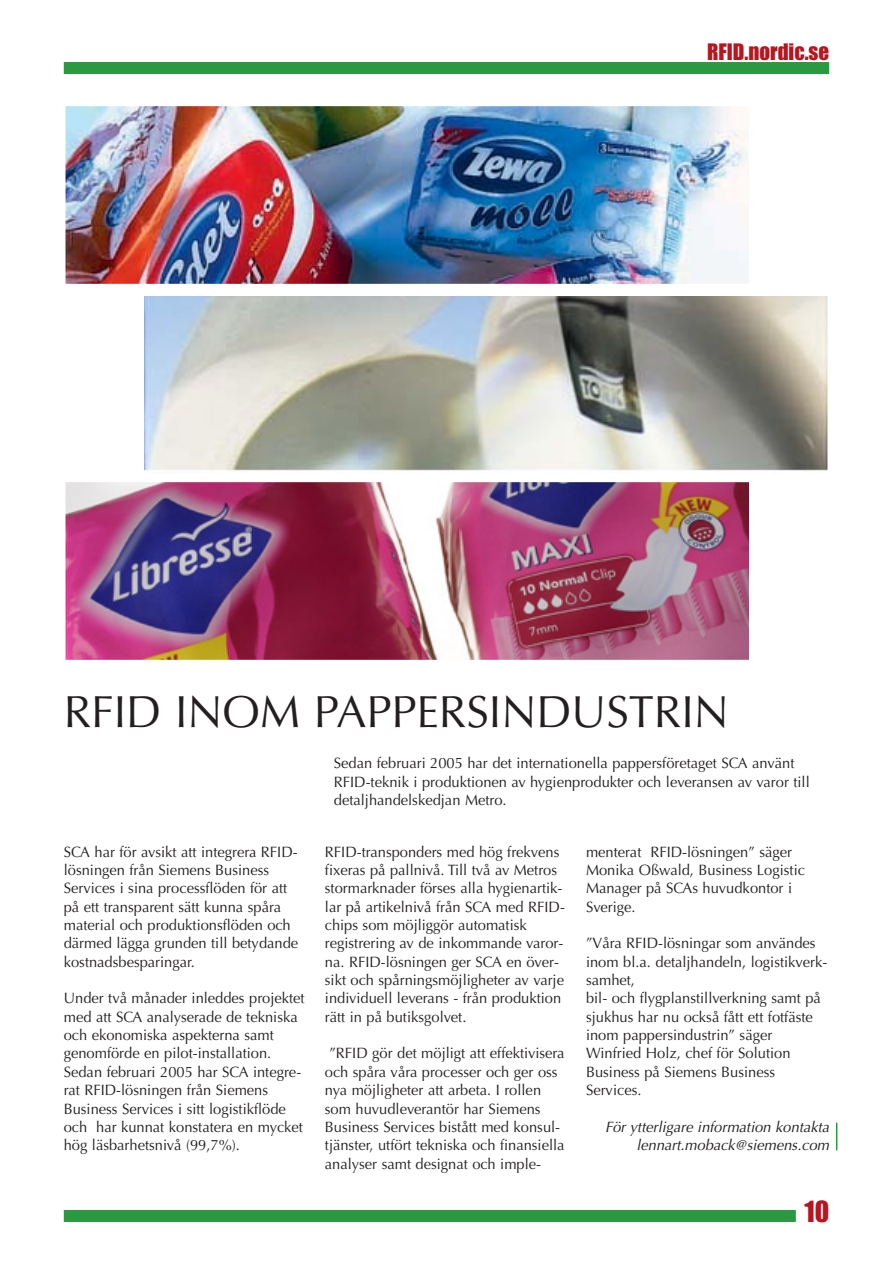
<style>
.page{position:relative;width:893px;height:1263px;background:#fff}
.page>*{position:absolute;margin:0;border:0;box-sizing:border-box;transform-origin:0 0}
.t1{font:45px "Optima";color:#231f20}
.t2{font:27px "Impact";color:#b61620}
.t3{font:21px "Impact";color:#b61620}
.t4{font:15px/18.3px "Optima";color:#231f20}
.t5{font:italic 15px/18.3px "Optima";color:#231f20;text-align:right}
</style>
<div class="page">
<img style="left:65px;top:106px;width:683px;height:178px">
<img style="left:145px;top:296px;width:683px;height:176px">
<img style="left:65px;top:482px;width:683px;height:178px">
<div style="left:64px;top:62px;width:765px;height:12px;background:#2b993f"></div>
<div style="left:64px;top:1210px;width:732px;height:12px;background:#2b993f"></div>
<svg style="left:836px;top:1123px;width:1px;height:27px"></svg>
<h3 class="t3" style="left:707px;top:45px;width:124px">RFID.nordic.se</h3>
<h1 class="t1" style="left:64px;top:693px;width:667px">RFID INOM PAPPERSINDUSTRIN</h1>
<p class="t4" style="left:334px;top:756px;width:477px">Sedan februari 2005 har det internationella pappersföretaget SCA använt<br>RFID-teknik i produktionen av hygienprodukter och leveransen av varor till detaljhandelskedjan Metro.</p>
<p class="t4" style="left:64px;top:844px;width:236px">SCA har för avsikt att integrera RFID&shy;lösningen från Siemens Business Services i sina processflöden för att på ett transparent sätt kunna spåra material och produktionsflöden och därmed lägga grunden till betydande kostnadsbesparingar.</p>
<p class="t4" style="left:64px;top:990px;width:242px">Under två månader inleddes projektet med att SCA analyserade de tekniska och ekonomiska aspekterna samt genomförde en pilot-installation.<br>Sedan februari 2005 har SCA integre&shy;rat RFID-lösningen från Siemens Business Services i sitt logistikflöde och har kunnat konstatera en mycket hög läsbarhetsnivå (99,7%).</p>
<p class="t4" style="left:325px;top:844px;width:242px">RFID-transponders med hög frekvens fixeras på pallnivå. Till två av Metros stormarknader förses alla hygienartik&shy;lar på artikelnivå från SCA med RFID&shy;chips som möjliggör automatisk registrering av de inkommande varor&shy;na. RFID-lösningen ger SCA en över&shy;sikt och spårningsmöjligheter av varje individuell leverans - från produktion rätt in på butiksgolvet.</p>
<p class="t4" style="left:325px;top:1046px;width:241px">”RFID gör det möjligt att effektivisera och spåra våra processer och ger oss nya möjligheter att arbeta. I rollen som huvudleverantör har Siemens Business Services bistått med konsul&shy;tjänster, utfört tekniska och finansiella analyser samt designat och imple-</p>
<p class="t4" style="left:586px;top:844px;width:221px">menterat RFID-lösningen” säger<br>Monika Oßwald, Business Logistic<br>Manager på SCAs huvudkontor i<br>Sverige.</p>
<p class="t4" style="left:586px;top:935px;width:243px">”Våra RFID-lösningar som användes inom bl.a. detaljhandeln, logistikverk&shy;samhet,<br>bil- och flygplanstillverkning samt på sjukhus har nu också fått ett fotfäste inom pappersindustrin” säger<br>Winfried Holz, chef för Solution<br>Business på Siemens Business<br>Services.</p>
<p class="t5" style="left:605px;top:1119px;width:229px">För ytterligare information kontakta lennart.moback@siemens.com</p>
<h2 class="t2" style="left:804px;top:1202px;width:26px">10</h2>
</div>
